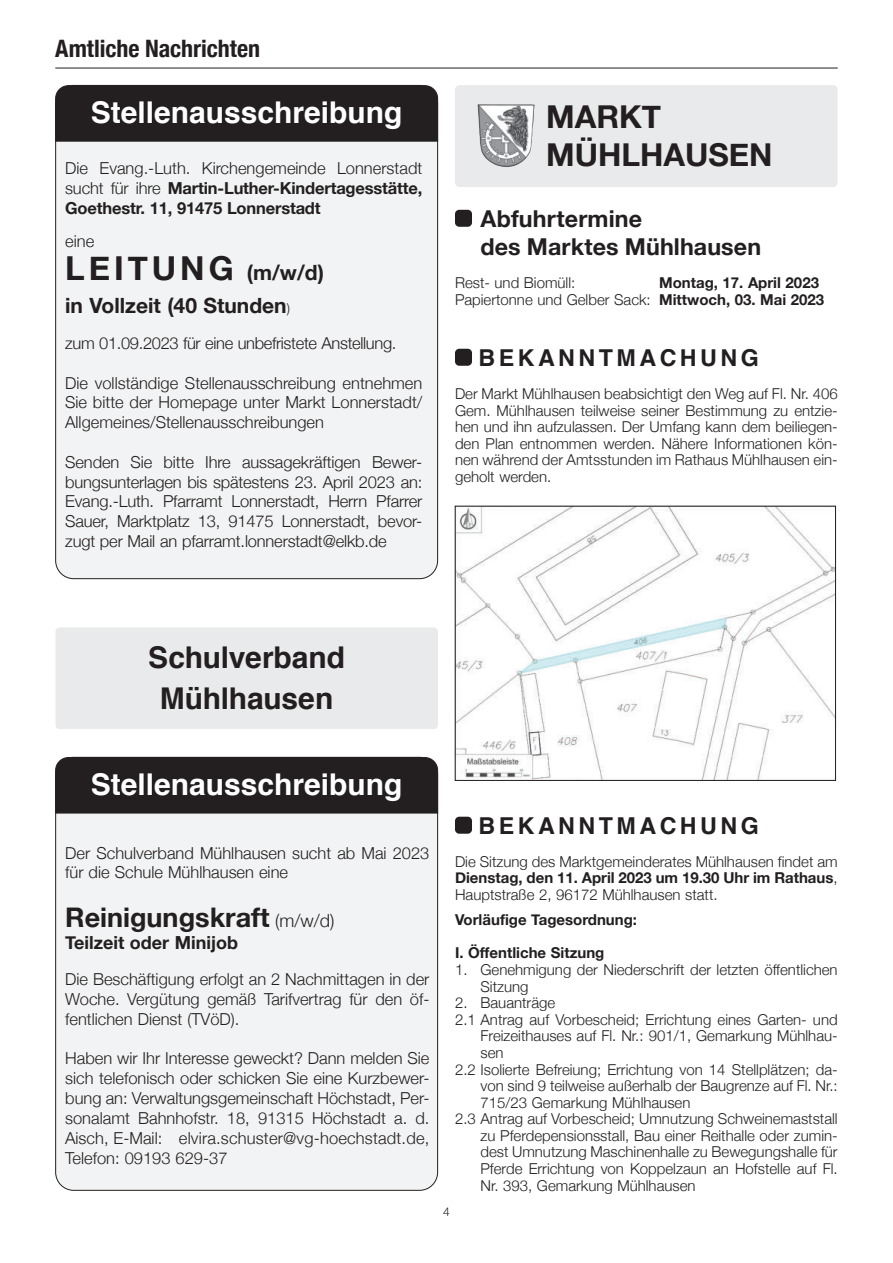
<style>
.page{position:relative;width:893px;height:1263px;background:#fff}
.page>*{position:absolute;margin:0;border:0;box-sizing:border-box;transform-origin:0 0}
.t1{font:700 33px "Helvetica Neue";letter-spacing:.12em;color:#231f20}
.t2{font:700 31.5px/37.8px "Helvetica Neue";color:#231f20}
.t3{font:700 30px "Helvetica";color:#fff}
.t4{font:700 30px/41.2px "Helvetica";letter-spacing:-.005em;color:#231f20;text-align:center}
.t5{font:700 27px "Helvetica Neue";color:#231f20}
.t6{font:700 condensed 24px "Helvetica Neue";color:#231f20}
.t7{font:700 23.25px/28px "Helvetica Neue";letter-spacing:.005em;color:#231f20}
.t8{font:700 23.25px "Helvetica";letter-spacing:.15em;color:#231f20}
.t9{font:700 21px "Helvetica Neue";color:#231f20}
.t10{font:700 18px "Helvetica Neue";color:#231f20}
.t11{font:300 16.5px/19.8px "Helvetica Neue";color:#231f20;text-align:justify}
.t12{font:700 16.5px/19.8px "Helvetica Neue";letter-spacing:-.01em;color:#231f20;text-align:justify}
.t13{font:300 16.5px "Helvetica Neue";letter-spacing:-.02em;color:#231f20}
.t14{font:300 15px/16.6px "Helvetica Neue";color:#231f20;text-align:justify}
.t15{font:700 15px/16.6px "Helvetica Neue";color:#231f20}
.t16{font:300 12px "Helvetica Neue";color:#231f20}
.s1{font-weight:300}
.s2{font-size:21px}
.s3{font-weight:300;font-size:13.5px}
.s4{font-weight:300;font-size:18px}
.s5{font-weight:700}
</style>
<div class="page">
<hr style="left:55px;top:68px;width:783px;height:1px;background:#231f20">
<div style="left:56px;top:757px;width:382px;height:433px;background:#f2f3f4;border-radius:18px"></div>
<div style="left:55px;top:757px;width:383px;height:57px;background:#231f20"></div>
<div style="left:56px;top:85px;width:382px;height:494px;background:#f2f3f4;border-radius:18px"></div>
<div style="left:55px;top:85px;width:383px;height:57px;background:#231f20"></div>
<div style="left:55px;top:627px;width:383px;height:102px;background:#e9eaeb"></div>
<div style="left:455px;top:210px;width:17px;height:17px;background:#231f20;border-radius:4px"></div>
<div style="left:455px;top:349px;width:17px;height:17px;background:#231f20;border-radius:4px"></div>
<img style="left:457px;top:508px;width:377px;height:271px">
<div style="left:455px;top:506px;width:381px;height:275px;border:1px solid #231f20"></div>
<div style="left:455px;top:817px;width:17px;height:17px;background:#231f20;border-radius:4px"></div>
<div style="left:455px;top:85px;width:383px;height:102px;background:#e9eaeb"></div>
<img style="left:477px;top:104px;width:58px;height:64px">
<h3 class="t6" style="left:55px;top:40px;width:206px">Amtliche Nachrichten</h3>
<h3 class="t3" style="left:91px;top:101px;width:313px">Stellenausschreibung</h3>
<p class="t12" style="left:65px;top:158px;width:359px"><span class="s1">Die Evang.-Luth. Kirchengemeinde Lonnerstadt sucht für ihre</span> Martin-Luther-Kindertagesstätte, Goethestr. 11, 91475 Lonnerstadt</p>
<p class="t11" style="left:65px;top:231px;width:31px">eine</p>
<h1 class="t1" style="left:65px;top:250px;width:260px">LEITUNG <span class="s2">(m/w/d)</span></h1>
<h3 class="t9" style="left:65px;top:293px;width:226px">in Vollzeit (40 Stunden<span class="s3">)</span></h3>
<p class="t13" style="left:65px;top:334px;width:333px">zum 01.09.2023 für eine unbefristete Anstellung.</p>
<p class="t11" style="left:65px;top:373px;width:359px">Die vollständige Stellenausschreibung entnehmen Sie bitte der Homepage unter Markt Lonnerstadt/ Allgemeines/Stellenausschreibungen</p>
<p class="t11" style="left:65px;top:452px;width:359px">Senden Sie bitte Ihre aussagekräftigen Bewer&shy;bungsunterlagen bis spätestens 23. April 2023 an:<br>Evang.-Luth. Pfarramt Lonnerstadt, Herrn Pfarrer Sauer, Marktplatz 13, 91475 Lonnerstadt, bevor&shy;zugt per Mail an pfarramt.lonnerstadt@elkb.de</p>
<h2 class="t2" style="left:546px;top:98px;width:228px">MARKT<br>MÜHLHAUSEN</h2>
<h3 class="t7" style="left:480px;top:204px;width:282px">Abfuhrtermine<br>des Marktes Mühlhausen</h3>
<p class="t14" style="left:455px;top:274px;width:122px">Rest- und Biomüll:</p>
<p class="t15" style="left:455px;top:274px;width:371px;text-indent:204px">Montag, 17. April 2023<br><span class="s1">Papiertonne und Gelber Sack:</span> Mittwoch, 03. Mai 2023</p>
<h3 class="t8" style="left:478px;top:349px;width:282px">BEKANNTMACHUNG</h3>
<p class="t14" style="left:455px;top:385px;width:384px">Der Markt Mühlhausen beabsichtigt den Weg auf Fl. Nr. 406<br>Gem. Mühlhausen teilweise seiner Bestimmung zu entzie&shy;hen und ihn aufzulassen. Der Umfang kann dem beiliegen&shy;den Plan entnommen werden. Nähere Informationen kön&shy;nen während der Amtsstunden im Rathaus Mühlhausen ein&shy;geholt werden.</p>
<h3 class="t4" style="left:148px;top:637px;width:198px">Schulverband<br>Mühlhausen</h3>
<h3 class="t3" style="left:91px;top:773px;width:313px">Stellenausschreibung</h3>
<p class="t11" style="left:65px;top:843px;width:366px">Der Schulverband Mühlhausen sucht ab Mai 2023 für die Schule Mühlhausen eine</p>
<h3 class="t5" style="left:65px;top:903px;width:271px">Reinigungskraft <span class="s4">(m/w/d)</span></h3>
<p class="t10" style="left:65px;top:932px;width:174px">Teilzeit oder Minijob</p>
<p class="t11" style="left:65px;top:970px;width:366px">Die Beschäftigung erfolgt an 2 Nachmittagen in der Woche. Vergütung gemäß Tarifvertrag für den öf&shy;fentlichen Dienst (TVöD).</p>
<p class="t11" style="left:65px;top:1049px;width:366px">Haben wir Ihr Interesse geweckt? Dann melden Sie sich telefonisch oder schicken Sie eine Kurzbewer&shy;bung an: Verwaltungsgemeinschaft Höchstadt, Per&shy;sonalamt Bahnhofstr. 18, 91315 Höchstadt a. d.<br>Aisch, E-Mail: elvira.schuster@vg-hoechstadt.de, Telefon: 09193 629-37</p>
<h3 class="t8" style="left:478px;top:816px;width:282px">BEKANNTMACHUNG</h3>
<p class="t14" style="left:455px;top:853px;width:384px">Die Sitzung des Marktgemeinderates Mühlhausen findet am <span class="s5">Dienstag, den 11. April 2023 um 19.30 Uhr im Rathaus</span>, Hauptstraße 2, 96172 Mühlhausen statt.</p>
<p class="t15" style="left:455px;top:911px;width:184px">Vorläufige Tagesordnung:</p>
<p class="t15" style="left:455px;top:945px;width:151px">I. Öffentliche Sitzung</p>
<p class="t14" style="left:480px;top:961px;width:359px;text-indent:-26px">1. Genehmigung der Niederschrift der letzten öffentlichen<br>Sitzung</p>
<p class="t14" style="left:455px;top:995px;width:102px">2. Bauanträge</p>
<p class="t14" style="left:455px;top:1011px;width:384px">2.1 Antrag auf Vorbescheid; Errichtung eines Garten- und</p>
<p class="t14" style="left:480px;top:1028px;width:359px">Freizeithauses auf Fl. Nr.: 901/1, Gemarkung Mühlhau-</p>
<p class="t14" style="left:480px;top:1044px;width:25px">sen</p>
<p class="t14" style="left:455px;top:1061px;width:384px">2.2 Isolierte Befreiung; Errichtung von 14 Stellplätzen; da-</p>
<p class="t14" style="left:480px;top:1078px;width:359px">von sind 9 teilweise außerhalb der Baugrenze auf Fl. Nr.:</p>
<p class="t14" style="left:480px;top:1094px;width:211px">715/23 Gemarkung Mühlhausen</p>
<p class="t14" style="left:455px;top:1111px;width:384px">2.3 Antrag auf Vorbescheid; Umnutzung Schweinemaststall</p>
<p class="t14" style="left:480px;top:1127px;width:359px">zu Pferdepensionsstall, Bau einer Reithalle oder zumin-</p>
<p class="t14" style="left:480px;top:1144px;width:359px">dest Umnutzung Maschinenhalle zu Bewegungshalle für</p>
<p class="t14" style="left:480px;top:1160px;width:359px">Pferde Errichtung von Koppelzaun an Hofstelle auf Fl.</p>
<p class="t14" style="left:480px;top:1177px;width:217px">Nr. 393, Gemarkung Mühlhausen</p>
<p class="t16" style="left:443px;top:1205px;width:8px">4</p>
</div>
